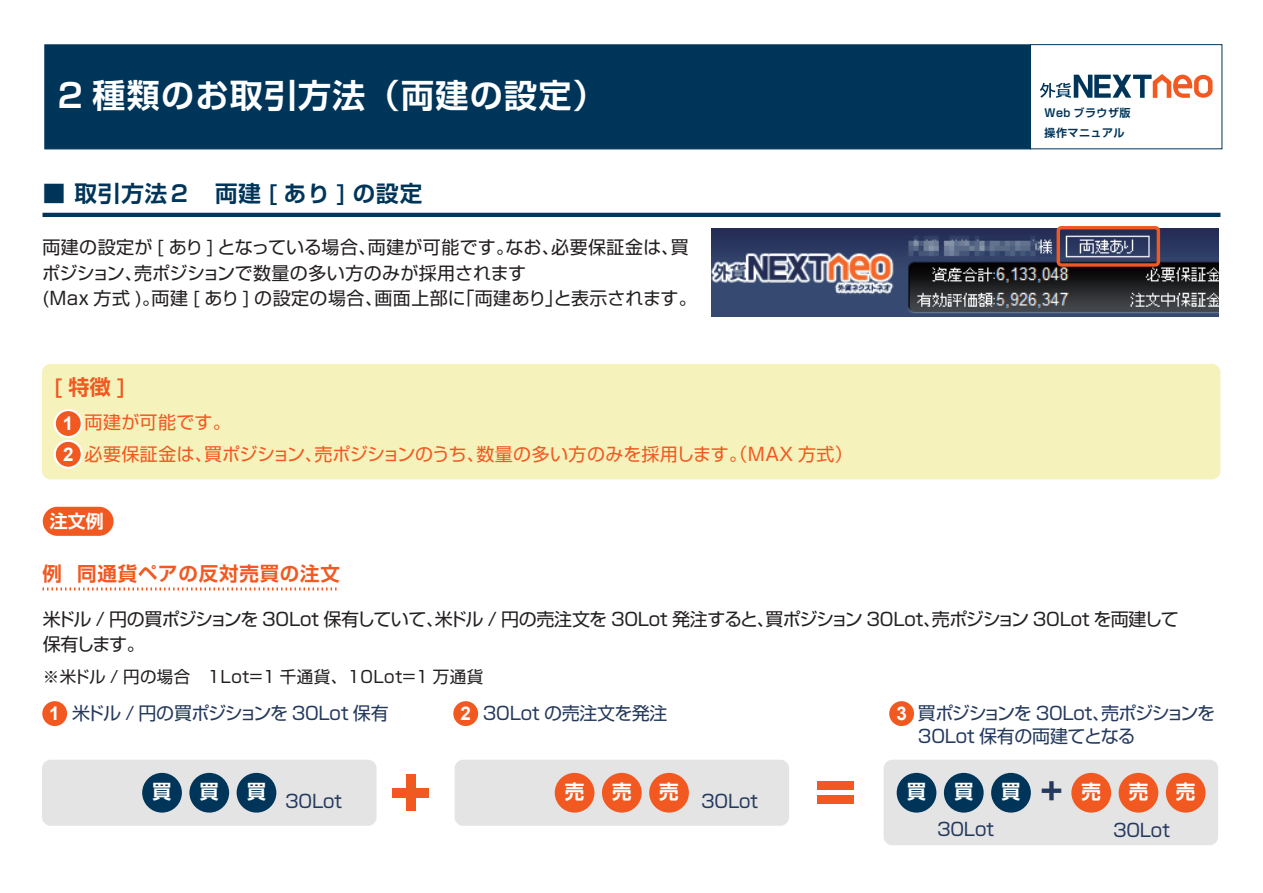
<style>
.page{position:relative;width:1263px;height:893px;background:#fff}
.page>*{position:absolute;margin:0;border:0;box-sizing:border-box;transform-origin:0 0}
.t1{font:700 33px "Shin Go Pro De";letter-spacing:.04em;color:#fff}
.t2{font:900 28.5px "Shin Go Pro";color:#24395e}
.t3{font:700 22.5px "Shin Go Pro De";letter-spacing:.04em;color:#00355a}
.t4{font:700 21px "Shin Go Pro De";color:#f15921}
.t5{font:700 19.5px "Shin Go Pro De";letter-spacing:.04em;color:#f15921}
.t6{font:700 19.5px "Shin Go Pro De";color:#fff}
.t7{font:700 18.9px/30.8px "Arial";color:#fff}
.t8{font:18px/25.5px "Shin Go Pro";letter-spacing:.015em;color:#231f20}
.t9{font:18px/25.5px "Shin Go Pro";letter-spacing:-.035em;color:#231f20}
.t10{font:18px/31.5px "Shin Go Pro";letter-spacing:.015em;color:#f15921}
.t11{font:18px/22.5px "Shin Go Pro";letter-spacing:-.035em;color:#24395e}
.t12{font:18px "Shin Go Pro";letter-spacing:-.015em;color:#24395e}
.t13{font:700 18px "Shin Go Pro De";color:#fff}
.t14{font:16.5px "Shin Go Pro";letter-spacing:.025em;color:#231f20}
.t15{font:700 11.1px/19.4px "Shin Go Pro De";letter-spacing:.04em;color:#00355a}
</style>
<div class="page">
<img style="left:711px;top:228px;width:507px;height:89px">
<svg style="left:1040px;top:74px;width:172px;height:24px"></svg>
<div style="left:1030px;top:44px;width:192px;height:105px;border:1px solid #00355a"></div>
<div style="left:44px;top:44px;width:987px;height:105px;background:#00355a;border:1px solid #00355a"></div>
<div style="left:884px;top:760px;width:334px;height:85px;background:#e4e4e5;border-radius:9px"></div>
<div style="left:42px;top:760px;width:334px;height:66px;background:#e4e4e5;border-radius:9px"></div>
<div style="left:454px;top:760px;width:335px;height:66px;background:#e4e4e5;border-radius:9px"></div>
<hr style="left:43px;top:213px;width:1177px;height:4px;background:#00355a">
<div style="left:42px;top:364px;width:1178px;height:115px;background:#f6f2bc;border-radius:9px"></div>
<svg style="left:54px;top:409px;width:29px;height:60px"></svg>
<div style="left:555px;top:773px;width:39px;height:40px;background:#f15921;border-radius:50%"></div>
<div style="left:602px;top:773px;width:40px;height:40px;background:#f15921;border-radius:50%"></div>
<div style="left:649px;top:773px;width:40px;height:40px;background:#f15921;border-radius:50%"></div>
<div style="left:1071px;top:773px;width:40px;height:40px;background:#f15921;border-radius:50%"></div>
<div style="left:1118px;top:773px;width:40px;height:40px;background:#f15921;border-radius:50%"></div>
<div style="left:1166px;top:773px;width:39px;height:40px;background:#f15921;border-radius:50%"></div>
<svg style="left:42px;top:701px;width:26px;height:25px"></svg>
<svg style="left:453px;top:701px;width:26px;height:25px"></svg>
<svg style="left:889px;top:701px;width:25px;height:25px"></svg>
<div style="left:142px;top:773px;width:40px;height:40px;background:#00355a;border-radius:50%"></div>
<div style="left:189px;top:773px;width:40px;height:40px;background:#00355a;border-radius:50%"></div>
<div style="left:237px;top:773px;width:39px;height:40px;background:#00355a;border-radius:50%"></div>
<div style="left:897px;top:773px;width:39px;height:40px;background:#00355a;border-radius:50%"></div>
<div style="left:944px;top:773px;width:40px;height:40px;background:#00355a;border-radius:50%"></div>
<div style="left:991px;top:773px;width:40px;height:40px;background:#00355a;border-radius:50%"></div>
<div style="left:392px;top:788px;width:37px;height:9px;background:#f15921"></div>
<div style="left:406px;top:774px;width:9px;height:37px;background:#f15921"></div>
<div style="left:817px;top:796px;width:37px;height:8px;background:#f15921"></div>
<div style="left:817px;top:781px;width:37px;height:9px;background:#f15921"></div>
<div style="left:43px;top:507px;width:71px;height:29px;background:#f15921;border-radius:15px"></div>
<svg style="left:43px;top:587px;width:294px;height:3px"></svg>
<div style="left:1056px;top:226px;width:104px;height:41px;border:3px solid #f15921;border-radius:3px"></div>
<p class="t1" style="left:58px;top:68px;width:550px">2 種類のお取引方法（両建の設定）</p>
<p class="t3" style="left:43px;top:175px;width:381px">■ 取引方法２　両建 [ あり ] の設定</p>
<p class="t8" style="left:42px;top:233px;width:656px">両建の設定が [ あり ] となっている場合、両建が可能です。なお、必要保証金は、買ポジション、売ポジションで数量の多い方のみが採用されます<br>(Max 方式 )。両建 [ あり ] の設定の場合、画面上部に「両建あり」と表示されます。</p>
<p class="t4" style="left:53px;top:370px;width:74px">[特徴]</p>
<p class="t10" style="left:53px;top:404px;width:801px">　 両建が可能です。<br>　 必要保証金は、買ポジション、売ポジションのうち、数量の多い方のみを採用します。（MAX 方式）</p>
<p class="t7" style="left:63px;top:408px;width:12px">1<br>2</p>
<p class="t13" style="left:50px;top:506px;width:55px">注文例</p>
<p class="t5" style="left:42px;top:558px;width:299px">例 同通貨ペアの反対売買の注文</p>
<p class="t15" style="left:1044px;top:102px;width:88px">Web ブラウザ版操作マニュアル</p>
<p class="t9" style="left:43px;top:604px;width:1137px">米ドル / 円の買ポジションを 30Lot 保有していて、米ドル / 円の売注文を 30Lot 発注すると、買ポジション 30Lot、売ポジション 30Lot を両建して保有します。</p>
<p class="t14" style="left:43px;top:663px;width:442px">※米ドル / 円の場合　1Lot=1 千通貨、10Lot=1 万通貨</p>
<p class="t11" style="left:72px;top:700px;width:318px">米ドル / 円の買ポジションを 30Lot 保有</p>
<p class="t12" style="left:483px;top:699px;width:186px">30Lot の売注文を発注</p>
<p class="t11" style="left:918px;top:700px;width:299px">買ポジションを 30Lot、売ポジションを<br>30Lot 保有の両建てとなる</p>
<p class="t2" style="left:1041px;top:769px;width:23px">+</p>
<p class="t7" style="left:49px;top:698px;width:12px">1</p>
<p class="t7" style="left:460px;top:698px;width:12px">2</p>
<p class="t7" style="left:896px;top:698px;width:12px">3</p>
<p class="t6" style="left:565px;top:776px;width:21px">売</p>
<p class="t6" style="left:612px;top:776px;width:21px">売</p>
<p class="t6" style="left:659px;top:776px;width:21px">売</p>
<p class="t6" style="left:1081px;top:776px;width:21px">売</p>
<p class="t6" style="left:1129px;top:776px;width:21px">売</p>
<p class="t6" style="left:1176px;top:776px;width:21px">売</p>
<p class="t6" style="left:152px;top:776px;width:21px">買</p>
<p class="t6" style="left:200px;top:776px;width:21px">買</p>
<p class="t6" style="left:247px;top:776px;width:21px">買</p>
<p class="t6" style="left:907px;top:776px;width:21px">買</p>
<p class="t6" style="left:954px;top:776px;width:21px">買</p>
<p class="t6" style="left:1001px;top:776px;width:21px">買</p>
<p class="t12" style="left:285px;top:787px;width:58px">30Lot</p>
<p class="t12" style="left:701px;top:787px;width:58px">30Lot</p>
<p class="t12" style="left:937px;top:814px;width:58px">30Lot</p>
<p class="t12" style="left:1113px;top:815px;width:58px">30Lot</p>
</div>
